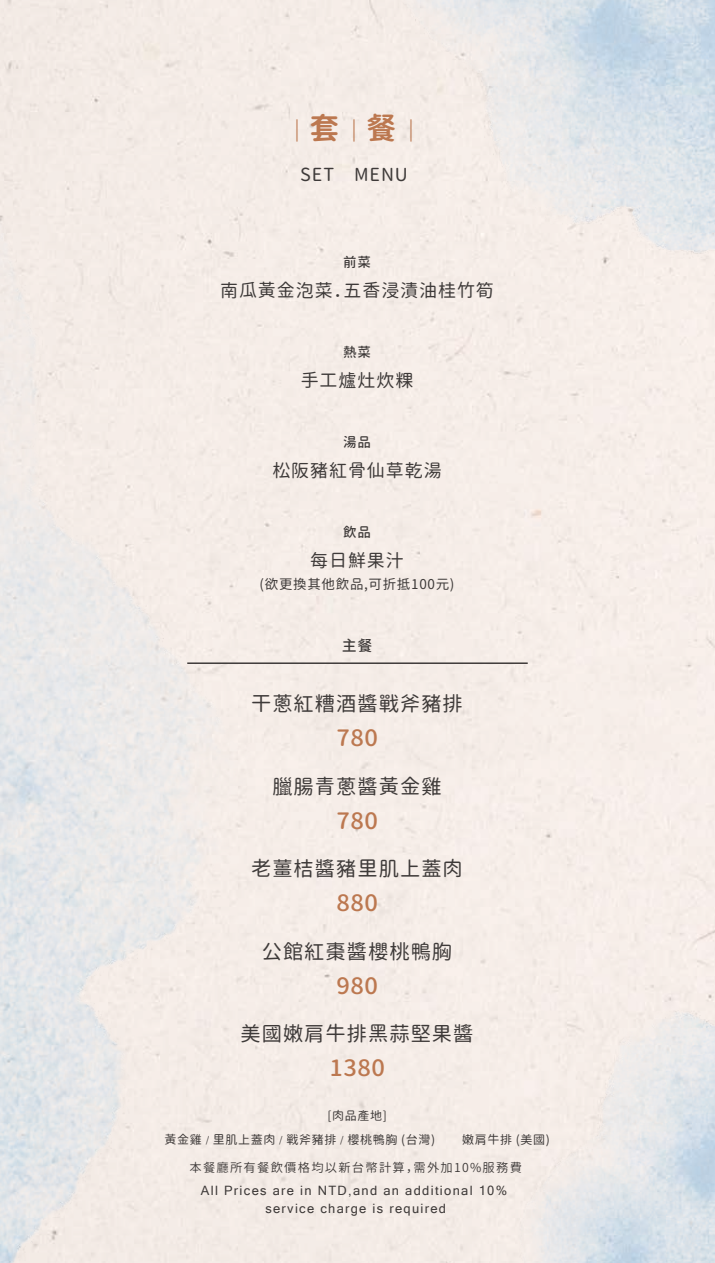
<style>
.page{position:relative;width:715px;height:1263px;background:#fff}
.page>*{position:absolute;margin:0;border:0;box-sizing:border-box;transform-origin:0 0}
.t1{font:22.5px "Gen Jyuu Gothic X P Medium";letter-spacing:.02em;color:#bc7850;scale:1.05 1}
.t2{font:22.5px "Gen Jyuu Gothic X P Bold";color:#bc7850}
.t3{font:20.25px "Gen Jyuu Gothic X P Regular";letter-spacing:.05em;color:#3e3a39}
.t4{font:18px "Gen Jyuu Gothic X P Regular";letter-spacing:.05em;color:#3e3a39}
.t5{font:15px "Gen Jyuu Gothic X P Medium";color:#3e3a39}
.t6{font:13.5px "Gen Jyuu Gothic X P Regular";letter-spacing:.05em;color:#3e3a39}
.t7{font:13.5px "Gen Jyuu Gothic X P Medium";letter-spacing:.05em;color:#3e3a39}
.t8{font:12.9px/18px "Microsoft Sans Serif";letter-spacing:.105em;color:#3e3a39;text-align:center}
.t9{font:12.3px "Gen Jyuu Gothic X P Normal";letter-spacing:.1em;color:#3e3a39}
.t10{font:12px/24px "Gen Jyuu Gothic X P Regular";letter-spacing:.05em;color:#3e3a39}
.s1{font-size:30px}
.s2{font-size:9px}
</style>
<div class="page">
<hr style="left:187px;top:662px;width:340px;height:2px;background:#3e3a39">
<h1 class="t2" style="left:291px;top:114px;width:127px">｜<span class="s1">套</span>｜<span class="s1">餐</span>｜</h1>
<h3 class="t4" style="left:300px;top:161px;width:109px">SET　MENU</h3>
<p class="t7" style="left:343px;top:252px;width:29px">前菜</p>
<h3 class="t4" style="left:220px;top:277px;width:275px">南瓜黃金泡菜．五香浸漬油桂竹筍</h3>
<p class="t7" style="left:343px;top:342px;width:29px">熱菜</p>
<h3 class="t4" style="left:300px;top:367px;width:114px">手工爐灶炊粿</h3>
<p class="t7" style="left:343px;top:432px;width:29px">湯品</p>
<h3 class="t4" style="left:272px;top:457px;width:171px">松阪豬紅骨仙草乾湯</h3>
<p class="t7" style="left:343px;top:522px;width:29px">飲品</p>
<h3 class="t4" style="left:310px;top:547px;width:95px">每日鮮果汁</h3>
<p class="t6" style="left:259px;top:575px;width:196px">(欲更換其他飲品,可折抵100元)</p>
<p class="t5" style="left:341px;top:634px;width:32px">主餐</p>
<h2 class="t3" style="left:251px;top:689px;width:213px">干蔥紅糟酒醬戰斧豬排</h2>
<h1 class="t1" style="left:336px;top:722px;width:41px">780</h1>
<h2 class="t3" style="left:272px;top:772px;width:171px">臘腸青蔥醬黃金雞</h2>
<h1 class="t1" style="left:336px;top:804px;width:41px">780</h1>
<h2 class="t3" style="left:251px;top:854px;width:213px">老薑桔醬豬里肌上蓋肉</h2>
<h1 class="t1" style="left:336px;top:887px;width:41px">880</h1>
<h2 class="t3" style="left:261px;top:937px;width:192px">公館紅棗醬櫻桃鴨胸</h2>
<h1 class="t1" style="left:336px;top:969px;width:41px">980</h1>
<h2 class="t3" style="left:240px;top:1019px;width:234px">美國嫩肩牛排黑蒜堅果醬</h2>
<h1 class="t1" style="left:329px;top:1052px;width:54px">1380</h1>
<p class="t10" style="left:164px;top:1104px;width:272px;text-indent:163px">[肉品產地]<br>黃金雞 <span class="s2">/</span> 里肌上蓋肉 <span class="s2">/</span> 戰斧豬排 <span class="s2">/</span> 櫻桃鴨胸 (台灣)</p>
<p class="t10" style="left:462px;top:1128px;width:89px">嫩肩牛排 (美國)</p>
<p class="t9" style="left:189px;top:1159px;width:334px">本餐廳所有餐飲價格均以新台幣計算，需外加10%服務費</p>
<p class="t8" style="left:201px;top:1181px;width:308px">All Prices are in NTD,and an additional 10% service charge is required</p>
</div>
